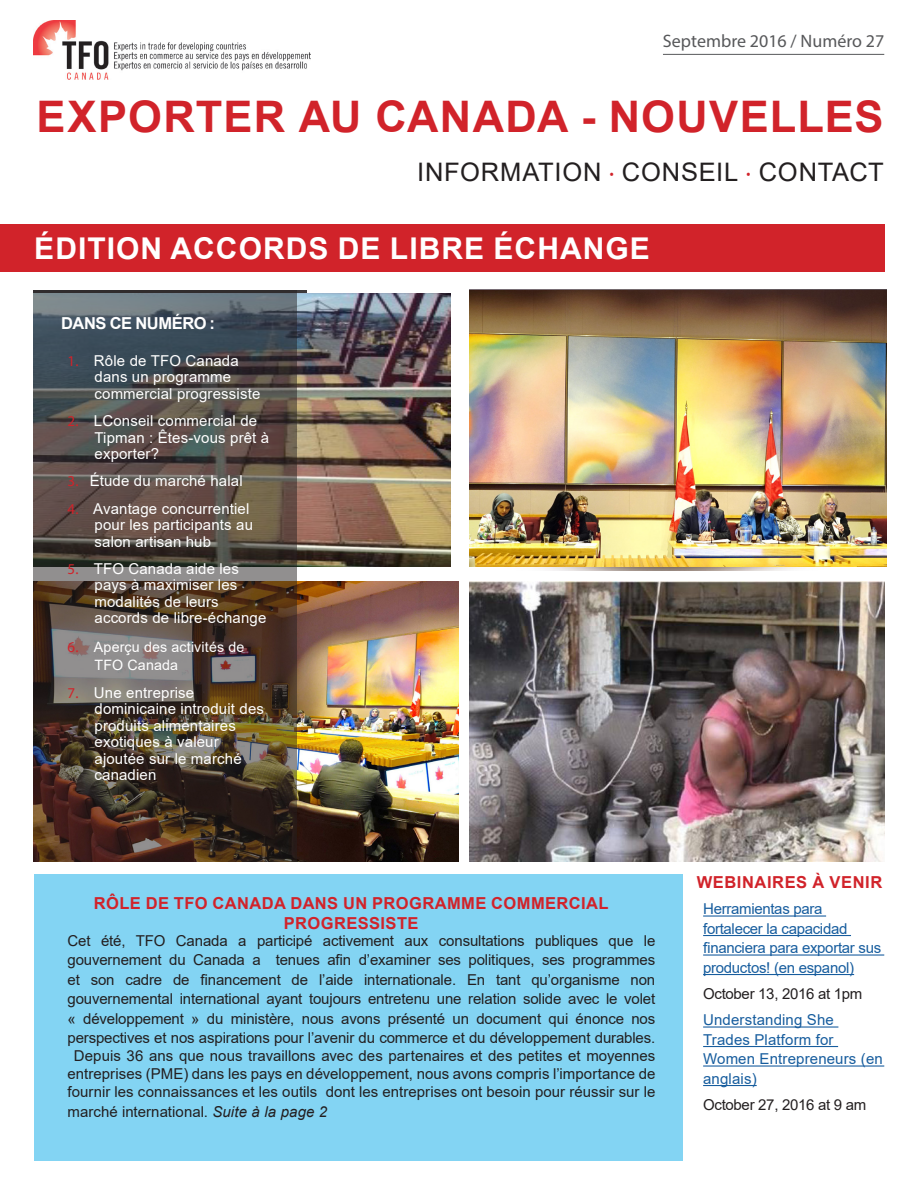
<style>
.page{position:relative;width:918px;height:1188px;background:#fff}
.page>*{position:absolute;margin:0;border:0;box-sizing:border-box;transform-origin:0 0}
.Cover_Tittle{font:700 43.5px "Arial";letter-spacing:.03em;color:#d1232a}
.Issue_Tittle{font:700 30px "Arial";letter-spacing:.035em;color:#fff}
.Cover_under_tittle{font:25.5px "Arial";letter-spacing:.03em;color:#231f20}
.Top_Month_Issue{font:18px "Myriad Pro";color:#57585a}
.Cover_Bottom_Tittles{font:700 16.5px/19.5px "Arial";letter-spacing:.025em;color:#d1232a;text-align:center}
.Cover_Bottom_Tittles-2{font:700 16.5px "Arial";letter-spacing:-.025em;color:#fff}
.Cover_Bottom_text{font:15px/19.5px "Arial";color:#231f20;text-align:justify}
.t1{font:15px/16.5px "Arial";letter-spacing:.01em;color:#fff}
.Cover_Bottom_text-2{font:15px/19.5px "Arial";letter-spacing:-.02em;color:#175d9e}
.Cover_Bottom_text-3{font:15px/19.5px "Arial";letter-spacing:.01em;color:#175d9e}
.Cover_Bottom_text-4{font:15px "Arial";letter-spacing:-.02em;color:#231f20}
.t2{font:14.25px/18px "Arial";letter-spacing:.01em;color:#fff}
.s1{font-family:"Myriad Pro";color:#d1232a}
.s2{font-family:"Myriad Pro";font-size:15px;color:#d1232a}
.s3{font-style:italic}
</style>
<div class="page">
<img style="left:33px;top:21px;width:277px;height:58px">
<hr style="left:663px;top:54px;width:221px;height:1px;background:#57585a">
<img style="left:297px;top:581px;width:162px;height:280px">
<img style="left:297px;top:293px;width:154px;height:273px">
<div style="left:0;top:224px;width:884px;height:48px;background:#d1232a"></div>
<div style="left:34px;top:874px;width:648px;height:287px;background:#83d4f3"></div>
<hr style="left:703px;top:915px;width:123px;height:2px;background:#175d9e">
<hr style="left:703px;top:935px;width:148px;height:1px;background:#175d9e">
<hr style="left:703px;top:954px;width:181px;height:2px;background:#175d9e">
<hr style="left:703px;top:974px;width:151px;height:1px;background:#175d9e">
<hr style="left:703px;top:1026px;width:135px;height:2px;background:#175d9e">
<hr style="left:703px;top:1046px;width:135px;height:1px;background:#175d9e">
<hr style="left:703px;top:1065px;width:181px;height:2px;background:#175d9e">
<hr style="left:703px;top:1085px;width:54px;height:1px;background:#175d9e">
<img style="left:34px;top:290px;width:263px;height:571px">
<img style="left:469px;top:581px;width:415px;height:280px">
<img style="left:470px;top:290px;width:416px;height:277px">
<p class="Top_Month_Issue" style="left:663px;top:30px;width:223px">Septembre 2016 / Numéro 27</p>
<p class="Cover_Tittle" style="left:37px;top:86px;width:848px">EXPORTER AU CANADA - NOUVELLES</p>
<p class="Cover_under_tittle" style="left:417px;top:154px;width:468px">INFORMATION <span class="s1">∙</span> CONSEIL <span class="s1">∙</span> CONTACT</p>
<p class="Issue_Tittle" style="left:34px;top:228px;width:617px">ÉDITION ACCORDS DE LIBRE ÉCHANGE</p>
<p class="Cover_Bottom_Tittles-2" style="left:61px;top:312px;width:156px">DANS CE NUMÉRO :</p>
<p class="t1" style="left:95px;top:352px;width:167px;text-indent:-27px"><span class="s1">1.</span> Rôle de TFO Canada dans un programme commercial progressiste</p>
<p class="t1" style="left:95px;top:412px;width:176px;text-indent:-27px"><span class="s1">2.</span> LConseil commercial de<br>Tipman : Êtes-vous prêt à exporter?</p>
<p class="t1" style="left:68px;top:473px;width:177px"><span class="s1">3.</span> Étude du marché halal</p>
<p class="t1" style="left:95px;top:500px;width:160px;text-indent:-27px"><span class="s1">4.</span> Avantage concurrentiel pour les participants au salon artisan hub</p>
<p class="t1" style="left:95px;top:560px;width:173px;text-indent:-27px"><span class="s1">5.</span> TFO Canada aide les pays à maximiser les modalités de leurs accords de libre-échange</p>
<p class="t2" style="left:95px;top:638px;width:151px;text-indent:-27px"><span class="s2">6.</span> Aperçu des activités de<br>TFO Canada</p>
<p class="t1" style="left:95px;top:684px;width:171px;text-indent:-27px"><span class="s1">7.</span> Une entreprise dominicaine introduit des produits alimentaires exotiques à valeur ajoutée sur le marché canadien</p>
<p class="Cover_Bottom_Tittles" style="left:94px;top:894px;width:516px">RÔLE DE TFO CANADA DANS UN PROGRAMME COMMERCIAL<br>PROGRESSISTE</p>
<p class="Cover_Bottom_text" style="left:68px;top:931px;width:589px">Cet été, TFO Canada a participé activement aux consultations publiques que le gouvernement du Canada a tenues afin d’examiner ses politiques, ses programmes et son cadre de financement de l’aide internationale. En tant qu’organisme non gouvernemental international ayant toujours entretenu une relation solide avec le volet « développement » du ministère, nous avons présenté un document qui énonce nos perspectives et nos aspirations pour l’avenir du commerce et du développement durables.</p>
<p class="Cover_Bottom_text" style="left:68px;top:1047px;width:589px;line-height:18px;text-align:center">Depuis 36 ans que nous travaillons avec des partenaires et des petites et moyennes entreprises (PME) dans les pays en développement, nous avons compris l’importance de fournir les connaissances et les outils dont les entreprises ont besoin pour réussir sur le</p>
<p class="Cover_Bottom_text" style="left:68px;top:1102px;width:261px">marché international. <span class="s3">Suite à la page 2</span></p>
<p class="Cover_Bottom_Tittles" style="left:697px;top:873px;width:187px">WEBINAIRES À VENIR</p>
<p class="Cover_Bottom_text-2" style="left:703px;top:899px;width:180px">Herramientas para fortalecer la capacidad financiera para exportar sus productos! (en espanol)</p>
<p class="Cover_Bottom_text-4" style="left:703px;top:984px;width:161px">October 13, 2016 at 1pm</p>
<p class="Cover_Bottom_text-3" style="left:703px;top:1010px;width:181px">Understanding She<br>Trades Platform for<br>Women Entrepreneurs (en anglais)</p>
<p class="Cover_Bottom_text-4" style="left:703px;top:1095px;width:165px">October 27, 2016 at 9 am</p>
</div>
